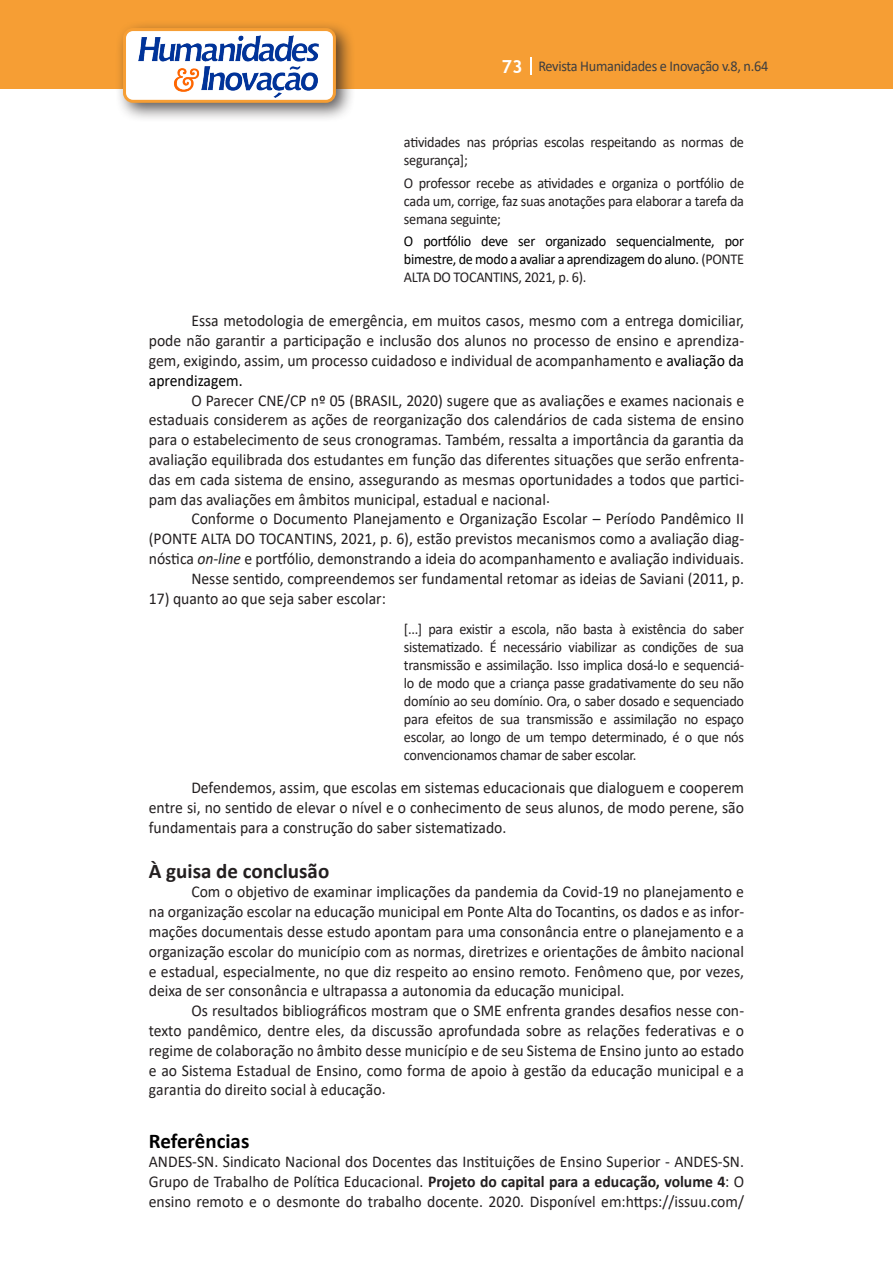
<style>
.page{position:relative;width:893px;height:1263px;background:#fff}
.page>*{position:absolute;margin:0;border:0;box-sizing:border-box;transform-origin:0 0}
.Titulo_2{font:700 21px "Calibri";color:#231f20}
.Titulo_2-2{font:700 21px "Calibri";color:#000}
.Texto{font:16.5px/19.8px "Calibri";color:#231f20;text-align:justify;scale:.95 1}
.citacao{font:15px/18px "Calibri";letter-spacing:-.02em;color:#231f20;text-align:justify;scale:.95 1}
.citacao-2{font:15px/18px "Calibri";letter-spacing:-.02em;color:#000;text-align:justify;scale:.95 1}
.t1{font:15px "Calibri";letter-spacing:-.02em;color:#3e3e3f;scale:.95 1}
.s1{font-family:"Trebuchet MS";font-weight:700;font-size:18px;color:#fff}
.s2{color:#231f20}
.s3{color:#000}
.s4{font-style:italic}
.s5{font-weight:700}
</style>
<div class="page">
<div style="left:0;top:0;width:893px;height:88px;background:#f69e34"></div>
<svg style="left:530px;top:57px;width:2px;height:18px"></svg>
<div style="left:115px;top:20px;width:241px;height:103px;background:#231f20;opacity:.75"></div>
<div style="left:125px;top:30px;width:209px;height:71px;background:#fff;border-radius:9px"></div>
<img style="left:138px;top:35px;width:181px;height:62px">
<div style="left:123px;top:28px;width:213px;height:75px;border:3px solid #f69e34;border-radius:9px"></div>
<p class="t1" style="left:501px;top:56px;width:282px"><span class="s1">73</span> Revista Humanidades e Inovação v.8, n.64</p>
<p class="citacao" style="left:404px;top:133px;width:359px">atividades nas próprias escolas respeitando as normas de segurança];</p>
<p class="citacao" style="left:404px;top:173px;width:360px">O professor recebe as atividades e organiza o portfólio de cada um, corrige, faz suas anotações para elaborar a tarefa da semana seguinte;</p>
<p class="citacao-2" style="left:404px;top:231px;width:360px">O portfólio deve ser organizado sequencialmente, por bimestre, de modo a avaliar a aprendizagem do aluno. <span class="s2">(PONTE ALTA DO TOCANTINS, 2021, p. 6).</span></p>
<p class="Texto" style="left:149px;top:311px;width:628px;text-indent:43px">Essa metodologia de emergência, em muitos casos, mesmo com a entrega domiciliar, pode não garantir a participação e inclusão dos alunos no processo de ensino e aprendiza&shy;gem, exigindo, assim, um processo cuidadoso e individual de acompanhamento e <span class="s3">avaliação da aprendizagem.</span></p>
<p class="Texto" style="left:149px;top:390px;width:628px;text-indent:43px">O Parecer CNE/CP nº 05 (BRASIL, 2020) sugere que as avaliações e exames nacionais e estaduais considerem as ações de reorganização dos calendários de cada sistema de ensino para o estabelecimento de seus cronogramas. Também, ressalta a importância da garantia da avaliação equilibrada dos estudantes em função das diferentes situações que serão enfrenta&shy;das em cada sistema de ensino, assegurando as mesmas oportunidades a todos que partici&shy;pam das avaliações em âmbitos municipal, estadual e nacional.</p>
<p class="Texto" style="left:149px;top:509px;width:628px;text-indent:43px">Conforme o Documento Planejamento e Organização Escolar – Período Pandêmico II (PONTE ALTA DO TOCANTINS, 2021, p. 6), estão previstos mecanismos como a avaliação diag&shy;nóstica <span class="s4">on-line</span> e portfólio, demonstrando a ideia do acompanhamento e avaliação individuais.</p>
<p class="Texto" style="left:191px;top:568px;width:583px">Nesse sentido, compreendemos ser fundamental retomar as ideias de Saviani (2011, p.</p>
<p class="Texto" style="left:149px;top:588px;width:251px">17) quanto ao que seja saber escolar:</p>
<p class="citacao" style="left:404px;top:620px;width:360px">[...] para existir a escola, não basta à existência do saber sistematizado. É necessário viabilizar as condições de sua transmissão e assimilação. Isso implica dosá-lo e sequenciá&shy;lo de modo que a criança passe gradativamente do seu não domínio ao seu domínio. Ora, o saber dosado e sequenciado para efeitos de sua transmissão e assimilação no espaço escolar, ao longo de um tempo determinado, é o que nós convencionamos chamar de saber escolar.</p>
<p class="Texto" style="left:149px;top:777px;width:628px;text-indent:43px">Defendemos, assim, que escolas em sistemas educacionais que dialoguem e cooperem entre si, no sentido de elevar o nível e o conhecimento de seus alunos, de modo perene, são fundamentais para a construção do saber sistematizado.</p>
<p class="Titulo_2" style="left:149px;top:856px;width:182px">À guisa de conclusão</p>
<p class="Texto" style="left:149px;top:881px;width:628px;text-indent:43px">Com o objetivo de examinar implicações da pandemia da Covid-19 no planejamento e na organização escolar na educação municipal em Ponte Alta do Tocantins, os dados e as infor&shy;mações documentais desse estudo apontam para uma consonância entre o planejamento e a organização escolar do município com as normas, diretrizes e orientações de âmbito nacional e estadual, especialmente, no que diz respeito ao ensino remoto. Fenômeno que, por vezes, deixa de ser consonância e ultrapassa a autonomia da educação municipal.</p>
<p class="Texto" style="left:149px;top:1000px;width:628px;text-indent:43px">Os resultados bibliográficos mostram que o SME enfrenta grandes desafios nesse con&shy;texto pandêmico, dentre eles, da discussão aprofundada sobre as relações federativas e o regime de colaboração no âmbito desse município e de seu Sistema de Ensino junto ao estado e ao Sistema Estadual de Ensino, como forma de apoio à gestão da educação municipal e a garantia do direito social à educação.</p>
<p class="Titulo_2-2" style="left:149px;top:1126px;width:102px">Referências</p>
<p class="Texto" style="left:149px;top:1151px;width:628px">ANDES-SN. Sindicato Nacional dos Docentes das Instituições de Ensino Superior - ANDES-SN.<br>Grupo de Trabalho de Política Educacional. <span class="s5">Projeto do capital para a educação, volume 4</span>: O ensino remoto e o desmonte do trabalho docente. 2020. Disponível em:https://issuu.com/</p>
</div>
